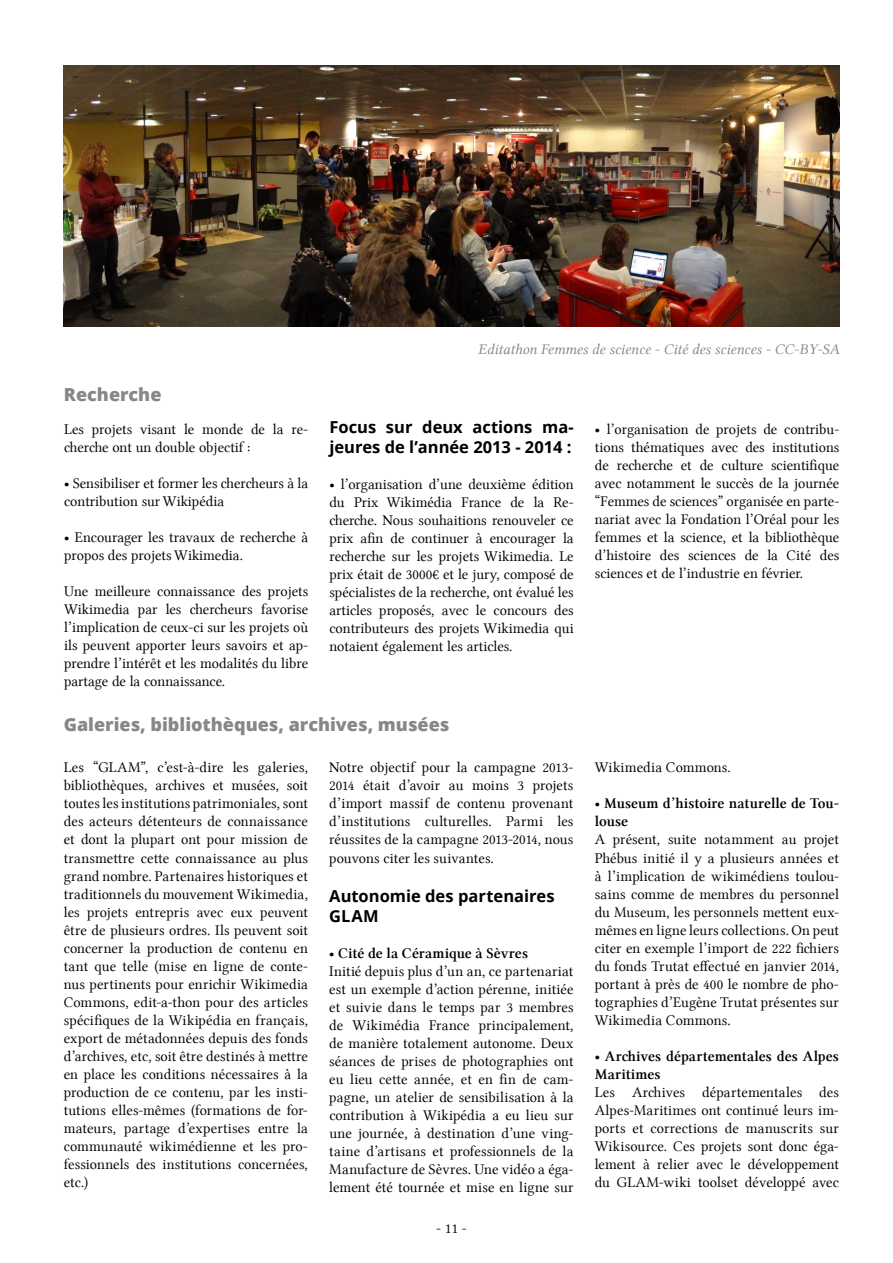
<style>
.page{position:relative;width:893px;height:1263px;background:#fff}
.page>*{position:absolute;margin:0;border:0;box-sizing:border-box;transform-origin:0 0}
.t1{font:800 18px "Open Sans";color:#878787}
.t2{font:700 16.5px/19.8px "Open Sans";color:#000}
.t3{font:15px/18px "Lin Libertine";color:#000;text-align:justify}
.t4{font:15px/18px "Lin Libertine B";letter-spacing:.005em;color:#000}
.t5{font:15px "Lin Libertine I";color:#878787}
</style>
<div class="page">
<img style="left:64px;top:66px;width:775px;height:261px">
<p class="t1" style="left:64px;top:380px;width:99px">Recherche</p>
<p class="t3" style="left:64px;top:420px;width:246px">Les projets visant le monde de la re&shy;cherche ont un double objectif :</p>
<p class="t3" style="left:64px;top:474px;width:246px">• Sensibiliser et former les chercheurs à la contribution sur Wikipédia</p>
<p class="t3" style="left:64px;top:528px;width:246px">• Encourager les travaux de recherche à propos des projets Wikimedia.</p>
<p class="t3" style="left:64px;top:582px;width:246px">Une meilleure connaissance des projets Wikimedia par les chercheurs favorise l’implication de ceux-ci sur les projets où ils peuvent apporter leurs savoirs et ap&shy;prendre l’intérêt et les modalités du libre partage de la connaissance.</p>
<p class="t5" style="left:478px;top:340px;width:363px">Editathon Femmes de science - Cité des sciences - CC-BY-SA</p>
<p class="t2" style="left:329px;top:417px;width:246px">Focus sur deux actions ma&shy;jeures de l’année 2013 - 2014 :</p>
<p class="t3" style="left:329px;top:475px;width:246px">• l’organisation d’une deuxième édition du Prix Wikimédia France de la Re&shy;cherche. Nous souhaitions renouveler ce prix afin de continuer à encourager la recherche sur les projets Wikimedia. Le prix était de 3000€ et le jury, composé de spécialistes de la recherche, ont évalué les articles proposés, avec le concours des contributeurs des projets Wikimedia qui notaient également les articles.</p>
<p class="t3" style="left:595px;top:420px;width:246px">• l’organisation de projets de contribu&shy;tions thématiques avec des institutions de recherche et de culture scientifique avec notamment le succès de la journée “Femmes de sciences” organisée en parte&shy;nariat avec la Fondation l’Oréal pour les femmes et la science, et la bibliothèque d’histoire des sciences de la Cité des sciences et de l’industrie en février.</p>
<p class="t1" style="left:64px;top:711px;width:387px">Galeries, bibliothèques, archives, musées</p>
<p class="t3" style="left:64px;top:759px;width:246px">Les “GLAM”, c’est-à-dire les galeries, bibliothèques, archives et musées, soit toutes les institutions patrimoniales, sont des acteurs détenteurs de connaissance et dont la plupart ont pour mission de transmettre cette connaissance au plus grand nombre. Partenaires historiques et traditionnels du mouvement Wikimedia, les projets entrepris avec eux peuvent être de plusieurs ordres. Ils peuvent soit concerner la production de contenu en tant que telle (mise en ligne de conte&shy;nus pertinents pour enrichir Wikimedia Commons, edit-a-thon pour des articles spécifiques de la Wikipédia en français, export de métadonnées depuis des fonds d’archives, etc, soit être destinés à mettre en place les conditions nécessaires à la production de ce contenu, par les insti&shy;tutions elles-mêmes (formations de for&shy;mateurs, partage d’expertises entre la communauté wikimédienne et les pro&shy;fessionnels des institutions concernées, etc.)</p>
<p class="t3" style="left:329px;top:759px;width:246px">Notre objectif pour la campagne 2013- 2014 était d’avoir au moins 3 projets d’import massif de contenu provenant d’institutions culturelles. Parmi les réussites de la campagne 2013-2014, nous pouvons citer les suivantes.</p>
<p class="t2" style="left:329px;top:886px;width:227px">Autonomie des partenaires<br>GLAM</p>
<p class="t4" style="left:329px;top:945px;width:200px">• Cité de la Céramique à Sèvres</p>
<p class="t3" style="left:329px;top:962px;width:246px">Initié depuis plus d’un an, ce partenariat est un exemple d’action pérenne, initiée et suivie dans le temps par 3 membres de Wikimédia France principalement, de manière totalement autonome. Deux séances de prises de photographies ont eu lieu cette année, et en fin de cam&shy;pagne, un atelier de sensibilisation à la contribution à Wikipédia a eu lieu sur une journée, à destination d’une ving&shy;taine d’artisans et professionnels de la Manufacture de Sèvres. Une vidéo a éga&shy;lement été tournée et mise en ligne sur</p>
<p class="t3" style="left:436px;top:1219px;width:32px">-11-</p>
<p class="t3" style="left:595px;top:759px;width:138px">Wikimedia Commons.</p>
<p class="t4" style="left:595px;top:795px;width:246px">• Museum d’histoire naturelle de Tou&shy;louse</p>
<p class="t3" style="left:595px;top:831px;width:246px">A présent, suite notamment au projet Phébus initié il y a plusieurs années et à l’implication de wikimédiens toulou&shy;sains comme de membres du personnel du Museum, les personnels mettent eux&shy;mêmes en ligne leurs collections. On peut citer en exemple l’import de 222 fichiers du fonds Trutat effectué en janvier 2014, portant à près de 400 le nombre de pho&shy;tographies d’Eugène Trutat présentes sur Wikimedia Commons.</p>
<p class="t4" style="left:595px;top:1047px;width:246px">• Archives départementales des Alpes<br>Maritimes</p>
<p class="t3" style="left:595px;top:1083px;width:246px">Les Archives départementales des Alpes-Maritimes ont continué leurs im&shy;ports et corrections de manuscrits sur Wikisource. Ces projets sont donc éga&shy;lement à relier avec le développement du GLAM-wiki toolset développé avec</p>
</div>
